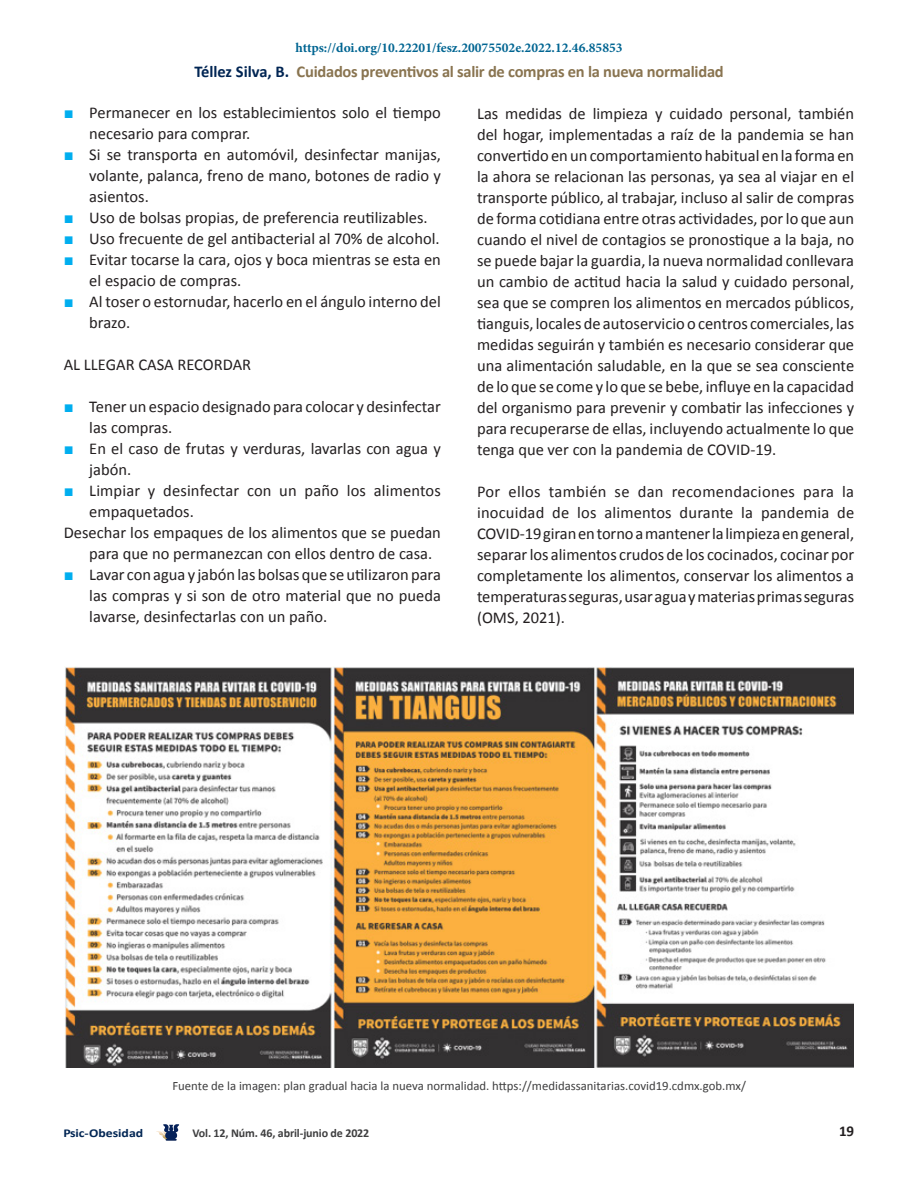
<style>
.page{position:relative;width:918px;height:1188px;background:#fff}
.page>*{position:absolute;margin:0;border:0;box-sizing:border-box;transform-origin:0 0}
.t1{font:16.5px/21px "Calibri";color:#231f20}
.t2{font:700 16.5px "Calibri";letter-spacing:-.015em;color:#897450}
.t3{font:700 15px "Calibri";color:#231f20}
.t4{font:700 13.5px "Minion Pro";color:#006592}
.t5{font:12.75px "Calibri";color:#3e3e3f}
.t6{font:700 12px "Calibri";letter-spacing:-.01em;color:#3e3e3f}
.t7{font:700 12px "Calibri";color:#002553;scale:1.15 1}
.s1{color:#002553}
.s2{font-family:"Arial";color:#00aeef}
</style>
<div class="page">
<svg style="left:156px;top:1124px;width:24px;height:17px"></svg>
<img style="left:65px;top:666px;width:789px;height:401px">
<p class="t4" style="left:295px;top:39px;width:329px">https://doi.org/10.22201/fesz.20075502e.2022.12.46.85853</p>
<p class="t2" style="left:194px;top:60px;width:531px"><span class="s1">Téllez Silva, B.</span> Cuidados preventivos al salir de compras en la nueva normalidad</p>
<p class="t1" style="left:89px;top:102px;width:353px;text-indent:-26px"><span class="s2">■</span> Permanecer en los establecimientos solo el tiempo necesario para comprar.</p>
<p class="t1" style="left:89px;top:144px;width:353px;text-align:justify;text-indent:-26px"><span class="s2">■</span> Si se transporta en automóvil, desinfectar manijas, volante, palanca, freno de mano, botones de radio y asientos.</p>
<p class="t1" style="left:64px;top:207px;width:365px"><span class="s2">■</span> Uso de bolsas propias, de preferencia reutilizables.</p>
<p class="t1" style="left:64px;top:228px;width:377px"><span class="s2">■</span> Uso frecuente de gel antibacterial al 70% de alcohol.</p>
<p class="t1" style="left:89px;top:249px;width:353px;text-indent:-26px"><span class="s2">■</span> Evitar tocarse la cara, ojos y boca mientras se esta en el espacio de compras.</p>
<p class="t1" style="left:89px;top:291px;width:353px;text-indent:-26px"><span class="s2">■</span> Al toser o estornudar, hacerlo en el ángulo interno del brazo.</p>
<p class="t1" style="left:64px;top:354px;width:189px">AL LLEGAR CASA RECORDAR</p>
<p class="t1" style="left:89px;top:396px;width:353px;text-indent:-26px"><span class="s2">■</span> Tener un espacio designado para colocar y desinfectar las compras.</p>
<p class="t1" style="left:89px;top:438px;width:353px;text-indent:-26px"><span class="s2">■</span> En el caso de frutas y verduras, lavarlas con agua y jabón.</p>
<p class="t1" style="left:89px;top:480px;width:353px;text-indent:-26px"><span class="s2">■</span> Limpiar y desinfectar con un paño los alimentos empaquetados.</p>
<p class="t1" style="left:89px;top:522px;width:353px;text-indent:-26px">Desechar los empaques de los alimentos que se puedan para que no permanezcan con ellos dentro de casa.</p>
<p class="t1" style="left:89px;top:564px;width:353px;text-align:justify;text-indent:-26px"><span class="s2">■</span> Lavar con agua y jabón las bolsas que se utilizaron para las compras y si son de otro material que no pueda lavarse, desinfectarlas con un paño.</p>
<p class="t1" style="left:477px;top:102px;width:379px;text-align:justify">Las medidas de limpieza y cuidado personal, también del hogar, implementadas a raíz de la pandemia se han convertido en un comportamiento habitual en la forma en la ahora se relacionan las personas, ya sea al viajar en el transporte público, al trabajar, incluso al salir de compras de forma cotidiana entre otras actividades, por lo que aun cuando el nivel de contagios se pronostique a la baja, no se puede bajar la guardia, la nueva normalidad conllevara un cambio de actitud hacia la salud y cuidado personal, sea que se compren los alimentos en mercados públicos, tianguis, locales de autoservicio o centros comerciales, las medidas seguirán y también es necesario considerar que una alimentación saludable, en la que se sea consciente de lo que se come y lo que se bebe, influye en la capacidad del organismo para prevenir y combatir las infecciones y para recuperarse de ellas, incluyendo actualmente lo que tenga que ver con la pandemia de COVID-19.</p>
<p class="t1" style="left:477px;top:480px;width:379px;text-align:justify">Por ellos también se dan recomendaciones para la inocuidad de los alimentos durante la pandemia de COVID-19 giran en torno a mantener la limpieza en general, separar los alimentos crudos de los cocinados, cocinar por completamente los alimentos, conservar los alimentos a temperaturas seguras, usar agua y materias primas seguras (OMS, 2021).</p>
<p class="t5" style="left:172px;top:1078px;width:575px">Fuente de la imagen: plan gradual hacia la nueva normalidad. https://medidassanitarias.covid19.cdmx.gob.mx/</p>
<p class="t7" style="left:64px;top:1125px;width:71px">Psic-Obesidad</p>
<p class="t6" style="left:192px;top:1125px;width:178px">Vol. 12, Núm. 46, abril-junio de 2022</p>
<p class="t3" style="left:839px;top:1120px;width:17px">19</p>
</div>
